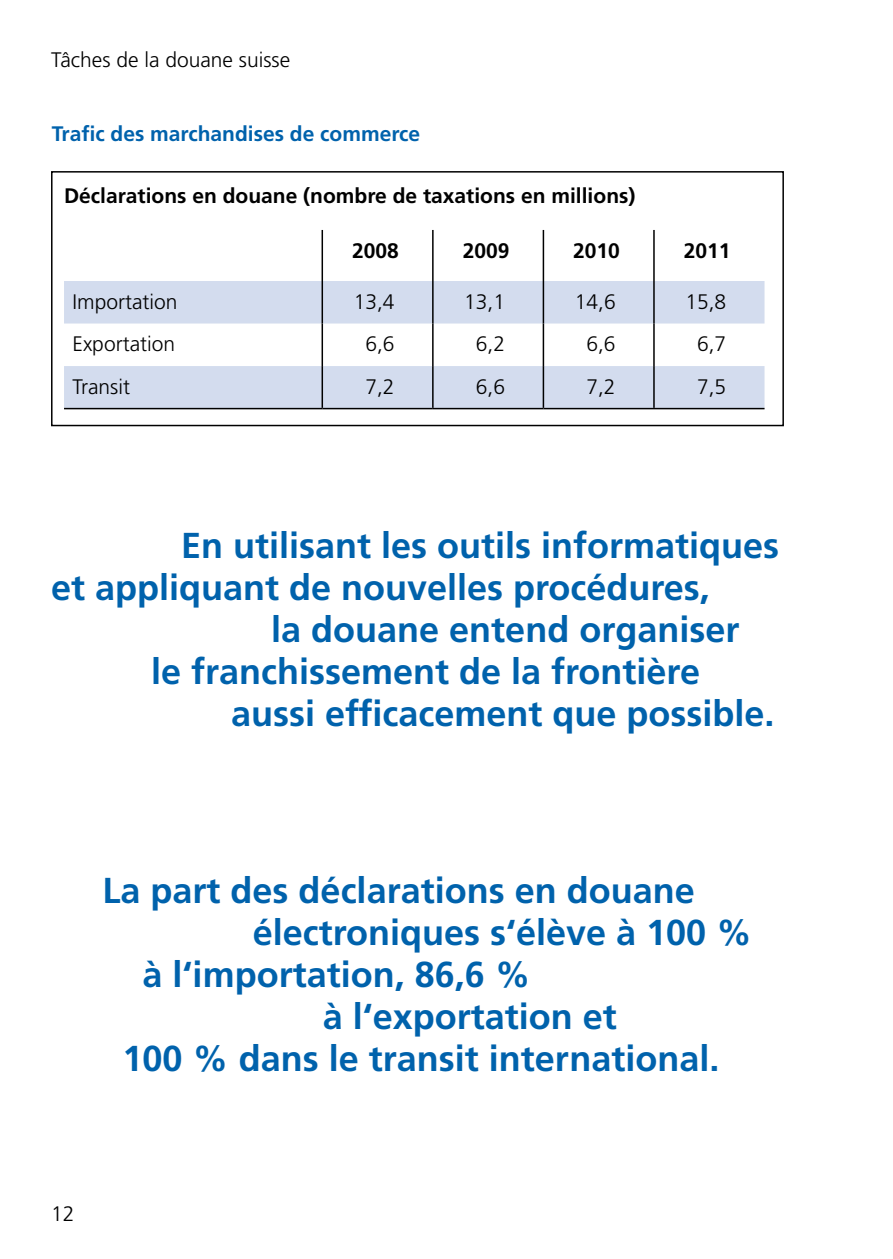
<style>
.page{position:relative;width:893px;height:1259px;background:#fff}
.page>*{position:absolute;margin:0;border:0;box-sizing:border-box;transform-origin:0 0}
.t1{font:700 36px "Frutiger LT Std";color:#0062ac}
.t2{font:300 21px "Frutiger LT Std";color:#000}
.t3{font:700 21px "Frutiger LT Std";color:#000}
.t4{font:700 21px "Frutiger LT Std";color:#0062ac}
</style>
<div class="page">
<svg style="left:64px;top:281px;width:700px;height:127px;fill:#d3dcee"></svg>
<hr style="left:322px;top:230px;width:1px;height:51px;background:#000">
<hr style="left:432px;top:230px;width:2px;height:51px;background:#000">
<hr style="left:543px;top:230px;width:1px;height:51px;background:#000">
<hr style="left:653px;top:230px;width:2px;height:51px;background:#000">
<hr style="left:322px;top:281px;width:1px;height:42px;background:#000">
<hr style="left:432px;top:281px;width:2px;height:42px;background:#000">
<hr style="left:543px;top:281px;width:1px;height:42px;background:#000">
<hr style="left:653px;top:281px;width:2px;height:42px;background:#000">
<hr style="left:322px;top:323px;width:1px;height:43px;background:#000">
<hr style="left:432px;top:323px;width:2px;height:43px;background:#000">
<hr style="left:543px;top:323px;width:1px;height:43px;background:#000">
<hr style="left:653px;top:323px;width:2px;height:43px;background:#000">
<hr style="left:322px;top:366px;width:1px;height:42px;background:#000">
<hr style="left:432px;top:366px;width:2px;height:42px;background:#000">
<hr style="left:543px;top:366px;width:1px;height:42px;background:#000">
<hr style="left:653px;top:366px;width:2px;height:42px;background:#000">
<hr style="left:64px;top:408px;width:258px;height:1px;background:#000">
<hr style="left:322px;top:408px;width:111px;height:1px;background:#000">
<hr style="left:433px;top:408px;width:110px;height:1px;background:#000">
<hr style="left:543px;top:408px;width:111px;height:1px;background:#000">
<hr style="left:654px;top:408px;width:110px;height:1px;background:#000">
<div style="left:51px;top:171px;width:733px;height:255px;border:2px solid #000"></div>
<p class="t2" style="left:51px;top:48px;width:241px">Tâches de la douane suisse</p>
<p class="t4" style="left:52px;top:121px;width:370px">Trafic des marchandises de commerce</p>
<p class="t3" style="left:64px;top:183px;width:573px">Déclarations en douane (nombre de taxations en millions)</p>
<p class="t3" style="left:352px;top:238px;width:48px">2008</p>
<p class="t3" style="left:463px;top:238px;width:48px">2009</p>
<p class="t3" style="left:573px;top:238px;width:48px">2010</p>
<p class="t3" style="left:684px;top:238px;width:48px">2011</p>
<p class="t2" style="left:73px;top:290px;width:107px">Importation</p>
<p class="t2" style="left:354px;top:290px;width:42px">13,4</p>
<p class="t2" style="left:464px;top:290px;width:42px">13,1</p>
<p class="t2" style="left:575px;top:290px;width:42px">14,6</p>
<p class="t2" style="left:685px;top:290px;width:42px">15,8</p>
<p class="t2" style="left:72px;top:332px;width:104px">Exportation</p>
<p class="t2" style="left:365px;top:332px;width:31px">6,6</p>
<p class="t2" style="left:476px;top:332px;width:31px">6,2</p>
<p class="t2" style="left:586px;top:332px;width:31px">6,6</p>
<p class="t2" style="left:697px;top:332px;width:31px">6,7</p>
<p class="t2" style="left:72px;top:375px;width:59px">Transit</p>
<p class="t2" style="left:365px;top:375px;width:31px">7,2</p>
<p class="t2" style="left:476px;top:375px;width:31px">6,6</p>
<p class="t2" style="left:586px;top:375px;width:31px">7,2</p>
<p class="t2" style="left:697px;top:375px;width:31px">7,5</p>
<p class="t1" style="left:181px;top:524px;width:600px">En utilisant les outils informatiques</p>
<p class="t1" style="left:51px;top:566px;width:660px">et appliquant de nouvelles procédures,</p>
<p class="t1" style="left:271px;top:608px;width:470px">la douane entend organiser</p>
<p class="t1" style="left:151px;top:650px;width:550px">le franchissement de la frontière</p>
<p class="t1" style="left:231px;top:692px;width:545px">aussi efficacement que possible.</p>
<p class="t1" style="left:103px;top:869px;width:594px">La part des déclarations en douane</p>
<p class="t1" style="left:253px;top:911px;width:501px">électroniques s‘élève à 100 %</p>
<p class="t1" style="left:143px;top:953px;width:390px">à l‘importation, 86,6 %</p>
<p class="t1" style="left:323px;top:995px;width:296px">à l‘exportation et</p>
<p class="t1" style="left:123px;top:1037px;width:598px">100 % dans le transit international.</p>
<p class="t2" style="left:51px;top:1202px;width:25px">12</p>
</div>
